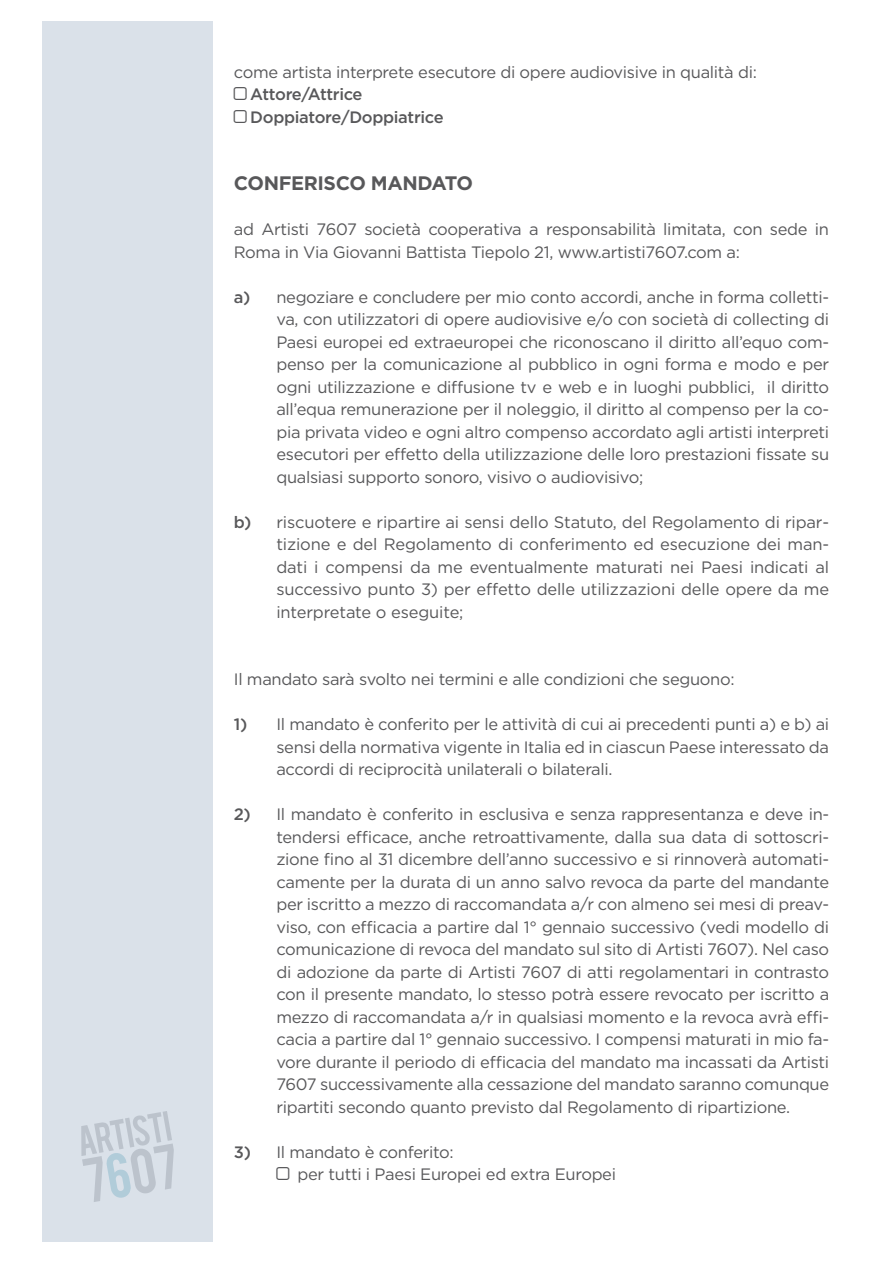
<style>
.page{position:relative;width:893px;height:1263px;background:#fff}
.page>*{position:absolute;margin:0;border:0;box-sizing:border-box;transform-origin:0 0}
.t1{font:700 19.5px "Gotham";letter-spacing:-.02em;color:#58585a}
.t2{font:16.5px/22.5px "Gotham";letter-spacing:-.02em;color:#58585a;text-align:justify}
.t3{font:500 16.5px/22.5px "Gotham";letter-spacing:-.02em;color:#58585a}
.s1{font-weight:500}
</style>
<div class="page">
<div style="left:43px;top:21px;width:170px;height:1221px;background:#dae1e9"></div>
<svg style="left:81px;top:1111px;width:93px;height:91px"></svg>
<p class="t2" style="left:234px;top:60px;width:525px">come artista interprete esecutore di opere audiovisive in qualità di:</p>
<p class="t3" style="left:250px;top:83px;width:195px">Attore/Attrice<br>Doppiatore/Doppiatrice</p>
<p class="t1" style="left:234px;top:170px;width:241px">CONFERISCO MANDATO</p>
<p class="t2" style="left:234px;top:218px;width:597px">ad Artisti 7607 società cooperativa a responsabilità limitata, con sede in<br>Roma in Via Giovanni Battista Tiepolo 21, www.artisti7607.com a:</p>
<p class="t2" style="left:276px;top:285px;width:554px;text-indent:-43px"><span class="s1">a)</span> negoziare e concludere per mio conto accordi, anche in forma colletti&shy;va, con utilizzatori di opere audiovisive e/o con società di collecting di Paesi europei ed extraeuropei che riconoscano il diritto all’equo com&shy;penso per la comunicazione al pubblico in ogni forma e modo e per ogni utilizzazione e diffusione tv e web e in luoghi pubblici, il diritto all’equa remunerazione per il noleggio, il diritto al compenso per la co&shy;pia privata video e ogni altro compenso accordato agli artisti interpreti esecutori per effetto della utilizzazione delle loro prestazioni fissate su qualsiasi supporto sonoro, visivo o audiovisivo;</p>
<p class="t2" style="left:276px;top:510px;width:554px;text-indent:-43px"><span class="s1">b)</span> riscuotere e ripartire ai sensi dello Statuto, del Regolamento di ripar&shy;tizione e del Regolamento di conferimento ed esecuzione dei man&shy;dati i compensi da me eventualmente maturati nei Paesi indicati al successivo punto 3) per effetto delle utilizzazioni delle opere da me interpretate o eseguite;</p>
<p class="t2" style="left:234px;top:668px;width:502px">Il mandato sarà svolto nei termini e alle condizioni che seguono:</p>
<p class="t2" style="left:276px;top:713px;width:554px;text-indent:-43px"><span class="s1">1)</span> Il mandato è conferito per le attività di cui ai precedenti punti a) e b) ai sensi della normativa vigente in Italia ed in ciascun Paese interessato da accordi di reciprocità unilaterali o bilaterali.</p>
<p class="t2" style="left:276px;top:803px;width:554px;text-indent:-43px"><span class="s1">2)</span> Il mandato è conferito in esclusiva e senza rappresentanza e deve in&shy;tendersi efficace, anche retroattivamente, dalla sua data di sottoscri&shy;zione fino al 31 dicembre dell’anno successivo e si rinnoverà automati&shy;camente per la durata di un anno salvo revoca da parte del mandante per iscritto a mezzo di raccomandata a/r con almeno sei mesi di preav&shy;viso, con efficacia a partire dal 1° gennaio successivo (vedi modello di comunicazione di revoca del mandato sul sito di Artisti 7607). Nel caso di adozione da parte di Artisti 7607 di atti regolamentari in contrasto con il presente mandato, lo stesso potrà essere revocato per iscritto a mezzo di raccomandata a/r in qualsiasi momento e la revoca avrà effi&shy;cacia a partire dal 1° gennaio successivo. I compensi maturati in mio fa&shy;vore durante il periodo di efficacia del mandato ma incassati da Artisti 7607 successivamente alla cessazione del mandato saranno comunque ripartiti secondo quanto previsto dal Regolamento di ripartizione.</p>
<p class="t2" style="left:297px;top:1140px;width:320px;text-indent:-64px"><span class="s1">3)</span> Il mandato è conferito:<br>per tutti i Paesi Europei ed extra Europei</p>
</div>
